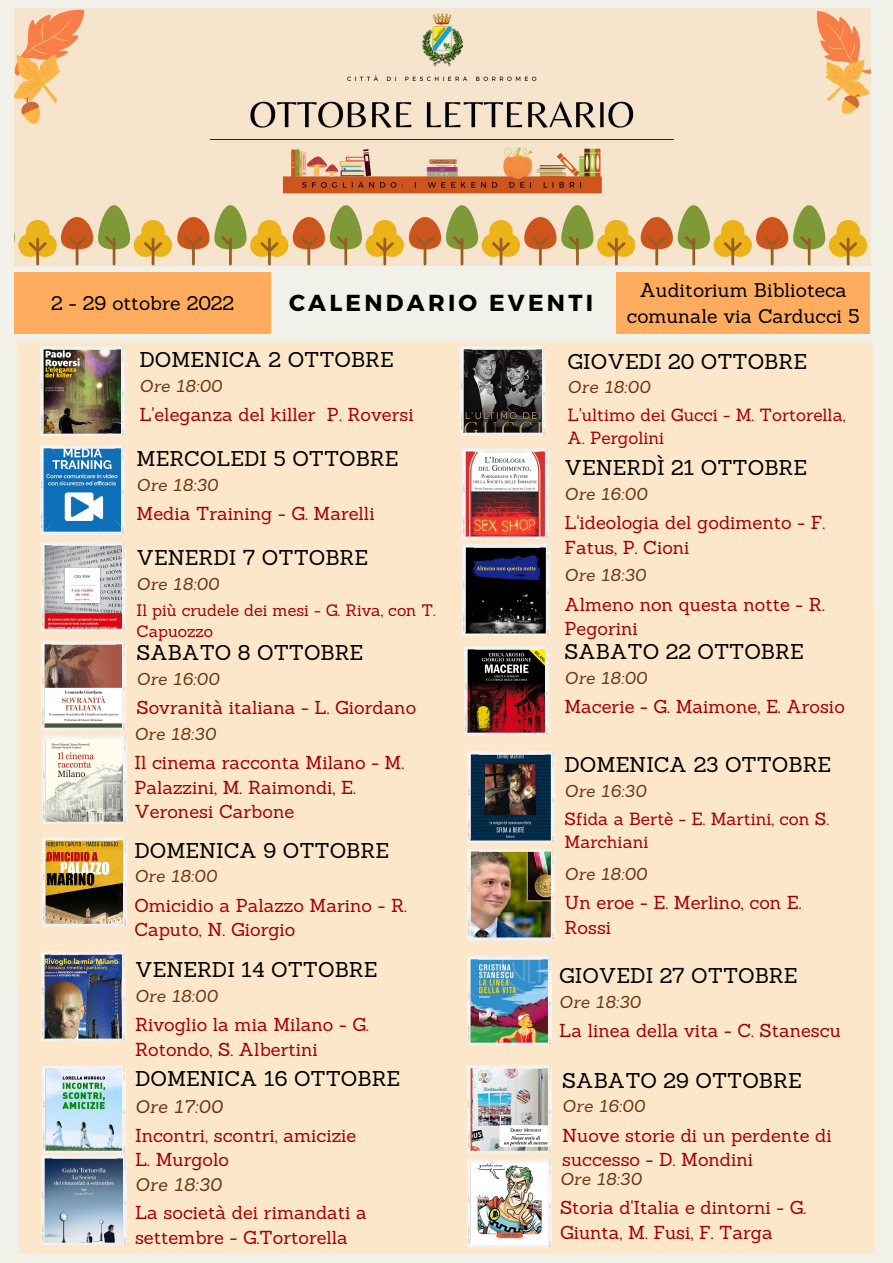
<style>
.page{position:relative;width:893px;height:1263px;background:#f2f1e9}
.page>*{position:absolute;margin:0;border:0;box-sizing:border-box;transform-origin:0 0}
.t1{font:700 23.17px "Montserrat";letter-spacing:.14em;color:#000}
.t2{font:20.85px "Sanchez";color:#000}
.t3{font:19.35px/25.9px "Sanchez";color:#000;text-align:center}
.t4{font:18.3px/24.7px "Sanchez";color:#a20000}
.t5{font:italic 17.85px "Sanchez";letter-spacing:.03em;color:#6d3512}
.t6{font:17.25px/23.1px "Sanchez";color:#a20000}
.t7{font:italic 16.8px "Sanchez";letter-spacing:.03em;color:#6d3512}
.t8{font:16.2px/21.5px "Sanchez";color:#a20000}
</style>
<div class="page">
<div style="left:19px;top:610px;width:855px;height:643px;background:#fce7ca"></div>
<div style="left:17px;top:342px;width:855px;height:642px;background:#fce7ca"></div>
<img style="left:40px;top:347px;width:85px;height:89px">
<img style="left:43px;top:735px;width:84px;height:89px">
<img style="left:42px;top:838px;width:85px;height:88px">
<img style="left:462px;top:448px;width:87px;height:91px">
<img style="left:41px;top:1155px;width:85px;height:90px">
<img style="left:468px;top:752px;width:86px;height:91px">
<img style="left:461px;top:347px;width:84px;height:89px">
<div style="left:15px;top:273px;width:256px;height:61px;background:#ffac5f"></div>
<div style="left:616px;top:273px;width:254px;height:61px;background:#ffac5f"></div>
<img style="left:467px;top:957px;width:84px;height:88px">
<img style="left:15px;top:8px;width:855px;height:258px">
<img style="left:42px;top:1066px;width:84px;height:87px">
<img style="left:462px;top:545px;width:87px;height:91px">
<img style="left:467px;top:849px;width:87px;height:91px">
<img style="left:467px;top:1066px;width:84px;height:87px">
<img style="left:467px;top:1160px;width:84px;height:88px">
<img style="left:40px;top:446px;width:85px;height:88px">
<img style="left:41px;top:543px;width:85px;height:88px">
<img style="left:41px;top:642px;width:85px;height:89px">
<img style="left:41px;top:952px;width:85px;height:89px">
<img style="left:464px;top:647px;width:85px;height:88px">
<p class="t3" style="left:51px;top:290px;width:185px">2 - 29 ottobre 2022</p>
<p class="t1" style="left:289px;top:288px;width:306px">CALENDARIO EVENTI</p>
<p class="t3" style="left:627px;top:277px;width:234px">Auditorium Biblioteca comunale via Carducci 5</p>
<p class="t2" style="left:139px;top:346px;width:256px">DOMENICA 2 OTTOBRE</p>
<p class="t7" style="left:139px;top:375px;width:84px">Ore 18:00</p>
<p class="t4" style="left:139px;top:402px;width:276px">L'eleganza del killer P. Roversi</p>
<p class="t2" style="left:137px;top:445px;width:263px">MERCOLEDI 5 OTTOBRE</p>
<p class="t7" style="left:137px;top:474px;width:83px">Ore 18:30</p>
<p class="t4" style="left:137px;top:501px;width:240px">Media Training - G. Marelli</p>
<p class="t2" style="left:137px;top:544px;width:233px">VENERDI 7 OTTOBRE</p>
<p class="t7" style="left:137px;top:573px;width:84px">Ore 18:00</p>
<p class="t8" style="left:137px;top:599px;width:300px">Il più crudele dei mesi - G. Riva, con T.<br>Capuozzo</p>
<p class="t2" style="left:137px;top:639px;width:228px">SABATO 8 OTTOBRE</p>
<p class="t7" style="left:137px;top:668px;width:84px">Ore 16:00</p>
<p class="t4" style="left:137px;top:695px;width:281px">Sovranità italiana - L. Giordano</p>
<p class="t7" style="left:134px;top:723px;width:83px">Ore 18:30</p>
<p class="t4" style="left:134px;top:750px;width:271px">Il cinema racconta Milano - M.<br>Palazzini, M. Raimondi, E.<br>Veronesi Carbone</p>
<p class="t2" style="left:134px;top:837px;width:256px">DOMENICA 9 OTTOBRE</p>
<p class="t7" style="left:134px;top:865px;width:84px">Ore 18:00</p>
<p class="t4" style="left:134px;top:893px;width:274px">Omicidio a Palazzo Marino - R.<br>Caputo, N. Giorgio</p>
<p class="t2" style="left:135px;top:956px;width:244px">VENERDI 14 OTTOBRE</p>
<p class="t7" style="left:135px;top:985px;width:84px">Ore 18:00</p>
<p class="t4" style="left:135px;top:1012px;width:235px">Rivoglio la mia Milano - G.<br>Rotondo, S. Albertini</p>
<p class="t2" style="left:135px;top:1065px;width:267px">DOMENICA 16 OTTOBRE</p>
<p class="t5" style="left:135px;top:1095px;width:89px">Ore 17:00</p>
<p class="t4" style="left:135px;top:1122px;width:223px">Incontri, scontri, amicizie<br>L. Murgolo</p>
<p class="t5" style="left:135px;top:1173px;width:88px">Ore 18:30</p>
<p class="t4" style="left:135px;top:1200px;width:233px">La società dei rimandati a settembre - G.Tortorella</p>
<p class="t2" style="left:567px;top:348px;width:241px">GIOVEDI 20 OTTOBRE</p>
<p class="t7" style="left:567px;top:377px;width:84px">Ore 18:00</p>
<p class="t6" style="left:567px;top:403px;width:279px">L'ultimo dei Gucci - M. Tortorella,<br>A. Pergolini</p>
<p class="t2" style="left:564px;top:454px;width:244px">VENERDÌ 21 OTTOBRE</p>
<p class="t7" style="left:564px;top:483px;width:84px">Ore 16:00</p>
<p class="t4" style="left:564px;top:510px;width:262px">L'ideologia del godimento - F.<br>Fatus, P. Cioni</p>
<p class="t7" style="left:564px;top:564px;width:83px">Ore 18:30</p>
<p class="t4" style="left:564px;top:591px;width:262px">Almeno non questa notte - R.<br>Pegorini</p>
<p class="t2" style="left:564px;top:638px;width:241px">SABATO 22 OTTOBRE</p>
<p class="t7" style="left:564px;top:667px;width:84px">Ore 18:00</p>
<p class="t4" style="left:564px;top:694px;width:282px">Macerie - G. Maimone, E. Arosio</p>
<p class="t2" style="left:564px;top:751px;width:268px">DOMENICA 23 OTTOBRE</p>
<p class="t7" style="left:564px;top:780px;width:83px">Ore 16:30</p>
<p class="t6" style="left:564px;top:807px;width:266px">Sfida a Bertè - E. Martini, con S.<br>Marchiani</p>
<p class="t7" style="left:564px;top:863px;width:84px">Ore 18:00</p>
<p class="t4" style="left:564px;top:890px;width:239px">Un eroe - E. Merlino, con E.<br>Rossi</p>
<p class="t2" style="left:559px;top:962px;width:240px">GIOVEDI 27 OTTOBRE</p>
<p class="t7" style="left:559px;top:991px;width:83px">Ore 18:30</p>
<p class="t4" style="left:559px;top:1018px;width:283px">La linea della vita - C. Stanescu</p>
<p class="t2" style="left:562px;top:1066px;width:241px">SABATO 29 OTTOBRE</p>
<p class="t7" style="left:562px;top:1095px;width:84px">Ore 16:00</p>
<p class="t4" style="left:562px;top:1122px;width:271px">Nuove storie di un perdente di successo - D. Mondini</p>
<p class="t7" style="left:560px;top:1168px;width:83px">Ore 18:30</p>
<p class="t4" style="left:560px;top:1195px;width:248px">Storia d'Italia e dintorni - G.<br>Giunta, M. Fusi, F. Targa</p>
</div>
